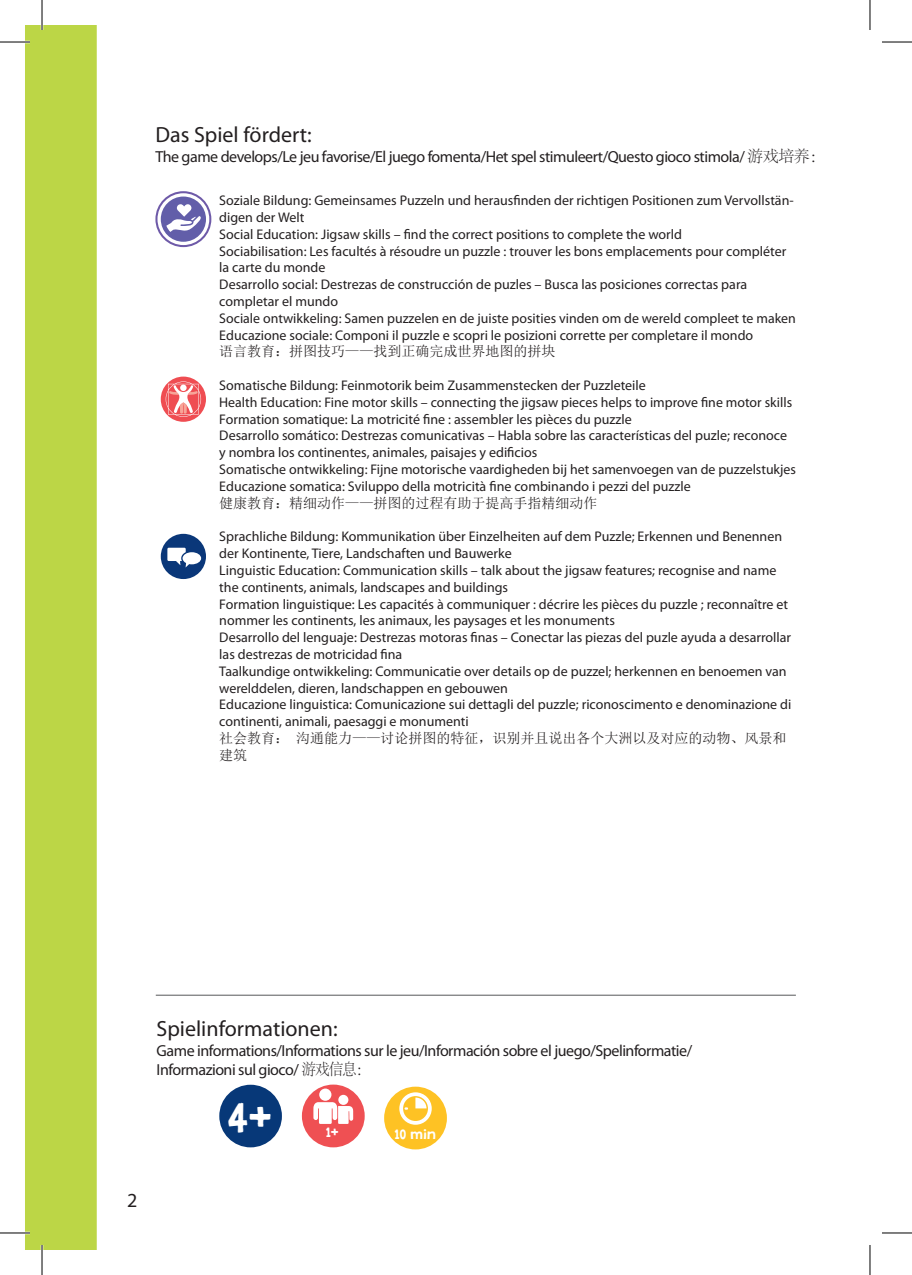
<style>
.page{position:relative;width:912px;height:1275px;background:#fff}
.page>*{position:absolute;margin:0;border:0;box-sizing:border-box;transform-origin:0 0}
.t1{font:36px "Granstander Clean";color:#fff}
.t2{font:22px "Myriad Pro";color:#231f20}
.t3{font:20px "Myriad Pro";color:#231f20}
.t4{font:16px "Myriad Pro";letter-spacing:-.03em;color:#231f20}
.t5{font:14px/16.8px "Myriad Pro";color:#231f20}
.t6{font:14px/16.8px "Sim Sun";color:#231f20}
.t7{font:12px "Granstander Clean";color:#fff}
.s1{font-family:"Adobe Song Std";font-weight:300}
</style>
<div class="page">
<div style="left:25px;top:25px;width:72px;height:1225px;background:#bcd646"></div>
<hr style="left:156px;top:995px;width:640px;height:1px;background:#57585a">
<div style="left:219px;top:1084px;width:63px;height:63px;background:#073878;border-radius:50%"></div>
<div style="left:384px;top:1086px;width:63px;height:63px;background:#fec224;border-radius:50%"></div>
<svg style="left:399px;top:1092px;width:33px;height:32px"></svg>
<div style="left:302px;top:1084px;width:63px;height:63px;background:#ef5053;border-radius:50%"></div>
<svg style="left:313px;top:1102px;width:40px;height:22px"></svg>
<div style="left:319px;top:1088px;width:12px;height:12px;background:#fff;border-radius:50%"></div>
<div style="left:338px;top:1094px;width:10px;height:11px;background:#fff;border-radius:50%"></div>
<div style="left:161px;top:196px;width:45px;height:46px;background:#625ea9;border-radius:50%"></div>
<svg style="left:166px;top:204px;width:36px;height:28px"></svg>
<div style="left:155px;top:191px;width:56px;height:56px;border:2px solid #6e5aa8;border-radius:50%"></div>
<div style="left:161px;top:376px;width:45px;height:46px;background:#ef4d52;border-radius:50%"></div>
<svg style="left:166px;top:381px;width:35px;height:36px"></svg>
<div style="left:155px;top:371px;width:56px;height:56px;border:2px solid #fff;border-radius:50%"></div>
<div style="left:161px;top:534px;width:45px;height:45px;background:#0a3779;border-radius:50%"></div>
<svg style="left:167px;top:548px;width:34px;height:19px"></svg>
<div style="left:155px;top:528px;width:56px;height:56px;border:2px solid #fff;border-radius:50%"></div>
<hr style="left:0;top:41px;width:30px;height:2px;background:#fff">
<hr style="left:0;top:1231px;width:30px;height:3px;background:#fff">
<hr style="left:41px;top:0;width:2px;height:30px;background:#fff">
<hr style="left:41px;top:1245px;width:2px;height:30px;background:#fff">
<hr style="left:0;top:42px;width:30px;height:1px;background:#000">
<hr style="left:882px;top:42px;width:30px;height:1px;background:#000">
<hr style="left:0;top:1232px;width:30px;height:1px;background:#000">
<hr style="left:882px;top:1232px;width:30px;height:1px;background:#000">
<hr style="left:42px;top:0;width:1px;height:30px;background:#000">
<hr style="left:42px;top:1245px;width:1px;height:30px;background:#000">
<hr style="left:869px;top:0;width:1px;height:30px;background:#000">
<hr style="left:869px;top:1245px;width:1px;height:30px;background:#000">
<p class="t2" style="left:155px;top:121px;width:158px">Das Spiel fördert:</p>
<p class="t4" style="left:155px;top:146px;width:671px">The game develops/Le jeu favorise/El juego fomenta/Het spel stimuleert/Questo gioco stimola/ <span class="s1">游戏培养：</span></p>
<p class="t5" style="left:219px;top:192px;width:576px">Soziale Bildung: Gemeinsames Puzzeln und herausfinden der richtigen Positionen zum Vervollstän&shy;digen der Welt</p>
<p class="t5" style="left:219px;top:225px;width:464px">Social Education: Jigsaw skills – find the correct positions to complete the world</p>
<p class="t5" style="left:219px;top:242px;width:568px">Sociabilisation: Les facultés à résoudre un puzzle : trouver les bons emplacements pour compléter la carte du monde</p>
<p class="t5" style="left:219px;top:276px;width:529px">Desarrollo social: Destrezas de construcción de puzles – Busca las posiciones correctas para completar el mundo</p>
<p class="t5" style="left:219px;top:309px;width:578px">Sociale ontwikkeling: Samen puzzelen en de juiste posities vinden om de wereld compleet te maken</p>
<p class="t5" style="left:219px;top:326px;width:535px">Educazione sociale: Componi il puzzle e scopri le posizioni corrette per completare il mondo</p>
<p class="t6" style="left:219px;top:343px;width:337px">语言教育：拼图技巧——找到正确完成世界地图的拼块</p>
<p class="t5" style="left:219px;top:377px;width:428px">Somatische Bildung: Feinmotorik beim Zusammenstecken der Puzzleteile</p>
<p class="t5" style="left:219px;top:393px;width:574px">Health Education: Fine motor skills – connecting the jigsaw pieces helps to improve fine motor skills</p>
<p class="t5" style="left:219px;top:410px;width:414px">Formation somatique: La motricité fine : assembler les pièces du puzzle</p>
<p class="t5" style="left:219px;top:427px;width:569px">Desarrollo somático: Destrezas comunicativas – Habla sobre las características del puzle; reconoce y nombra los continentes, animales, paisajes y edificios</p>
<p class="t5" style="left:219px;top:461px;width:578px">Somatische ontwikkeling: Fijne motorische vaardigheden bij het samenvoegen van de puzzelstukjes</p>
<p class="t5" style="left:219px;top:477px;width:473px">Educazione somatica: Sviluppo della motricità fine combinando i pezzi del puzzle</p>
<p class="t6" style="left:219px;top:494px;width:379px">健康教育：精细动作——拼图的过程有助于提高手指精细动作</p>
<p class="t5" style="left:219px;top:528px;width:564px">Sprachliche Bildung: Kommunikation über Einzelheiten auf dem Puzzle; Erkennen und Benennen der Kontinente, Tiere, Landschaften und Bauwerke</p>
<p class="t5" style="left:219px;top:561px;width:558px">Linguistic Education: Communication skills – talk about the jigsaw features; recognise and name the continents, animals, landscapes and buildings</p>
<p class="t5" style="left:219px;top:595px;width:570px">Formation linguistique: Les capacités à communiquer : décrire les pièces du puzzle ; reconnaître et nommer les continents, les animaux, les paysages et les monuments</p>
<p class="t5" style="left:219px;top:629px;width:573px">Desarrollo del lenguaje: Destrezas motoras finas – Conectar las piezas del puzle ayuda a desarrollar las destrezas de motricidad fina</p>
<p class="t5" style="left:219px;top:662px;width:569px">Taalkundige ontwikkeling: Communicatie over details op de puzzel; herkennen en benoemen van werelddelen, dieren, landschappen en gebouwen</p>
<p class="t5" style="left:219px;top:696px;width:573px">Educazione linguistica: Comunicazione sui dettagli del puzzle; riconoscimento e denominazione di continenti, animali, paesaggi e monumenti</p>
<p class="t6" style="left:219px;top:729px;width:568px">社会教育： 沟通能力——讨论拼图的特征，识别并且说出各个大洲以及对应的动物、风景和建筑</p>
<p class="t2" style="left:157px;top:1015px;width:182px">Spielinformationen:</p>
<p class="t4" style="left:157px;top:1040px;width:537px">Game informations/Informations sur le jeu/Información sobre el juego/Spelinformatie/</p>
<p class="t4" style="left:157px;top:1059px;width:215px">Informazioni sul gioco/ <span class="s1">游戏信息：</span></p>
<p class="t1" style="left:228px;top:1098px;width:47px">4+</p>
<p class="t7" style="left:326px;top:1125px;width:15px">1+</p>
<p class="t7" style="left:395px;top:1127px;width:43px">10 min</p>
<h3 class="t3" style="left:127px;top:1188px;width:12px">2</h3>
</div>
